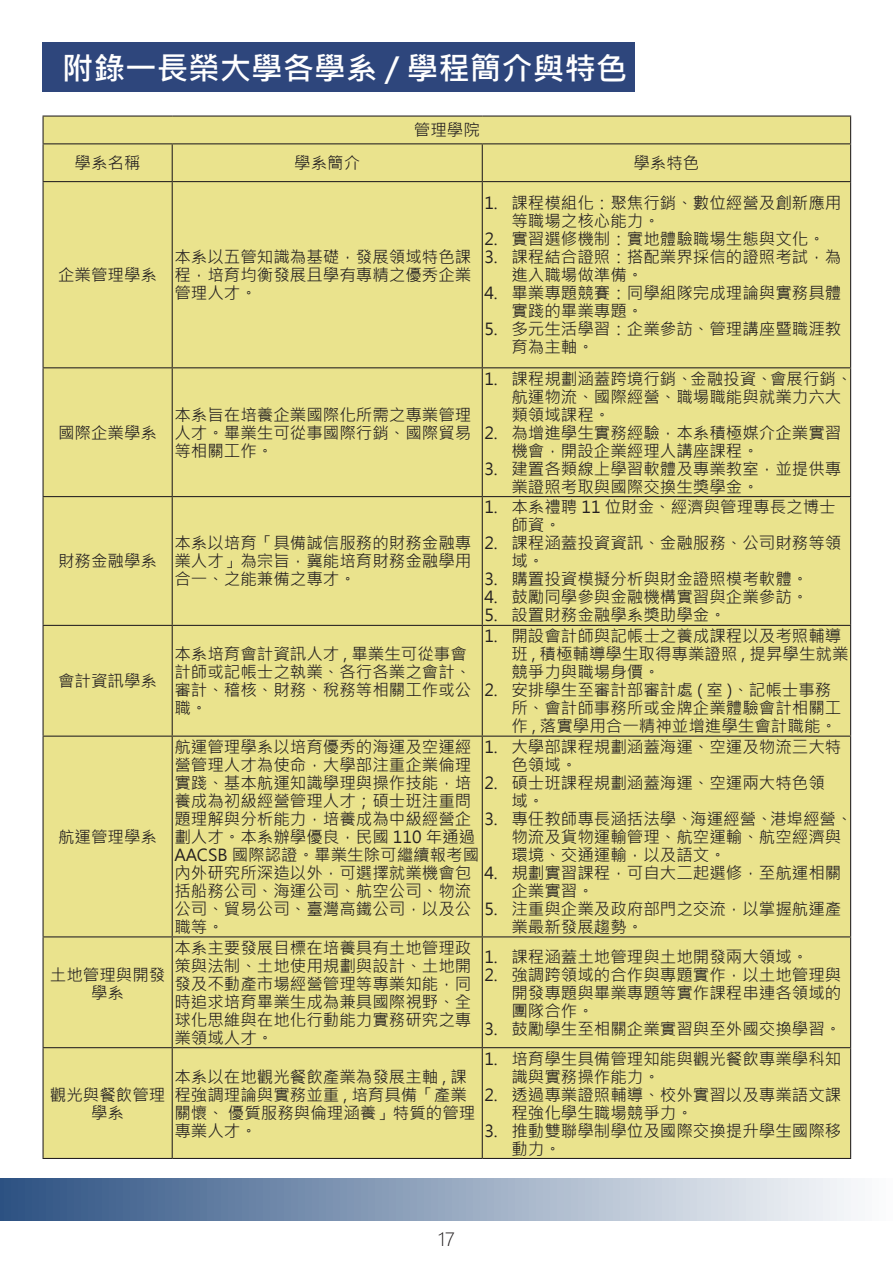
<style>
.page{position:relative;width:893px;height:1263px;background:#fff}
.page>*{position:absolute;margin:0;border:0;box-sizing:border-box;transform-origin:0 0}
.目錄{font:700 31.5px "Microsoft Jheng Hei";color:#fff}
.t1{font:300 18px "Microsoft Jheng Hei";color:#231f20}
.表格{font:16.5px/18px "Microsoft Jheng Hei";color:#231f20}
</style>
<div class="page">
<div style="left:0;top:1178px;width:893px;height:42px;background:linear-gradient(to right,#2d5283,#fefefe)"></div>
<div style="left:43px;top:43px;width:592px;height:49px;background:#2e467c"></div>
<div style="left:44px;top:117px;width:806px;height:819px;background:#eae38d"></div>
<div style="left:44px;top:937px;width:806px;height:221px;background:#eae38d"></div>
<hr style="left:43px;top:116px;width:129px;height:1px;background:#231f20">
<svg style="left:43px;top:117px;width:1px;height:26px"></svg>
<hr style="left:172px;top:116px;width:310px;height:1px;background:#231f20">
<hr style="left:482px;top:116px;width:369px;height:1px;background:#231f20">
<svg style="left:850px;top:117px;width:1px;height:26px"></svg>
<hr style="left:43px;top:143px;width:129px;height:1px;background:#231f20">
<hr style="left:43px;top:144px;width:1px;height:37px;background:#231f20">
<hr style="left:172px;top:143px;width:310px;height:1px;background:#231f20">
<hr style="left:172px;top:144px;width:1px;height:37px;background:#231f20">
<hr style="left:482px;top:143px;width:369px;height:1px;background:#231f20">
<hr style="left:482px;top:144px;width:1px;height:37px;background:#231f20">
<hr style="left:850px;top:144px;width:1px;height:37px;background:#231f20">
<hr style="left:43px;top:181px;width:129px;height:1px;background:#231f20">
<hr style="left:43px;top:182px;width:1px;height:185px;background:#231f20">
<hr style="left:172px;top:181px;width:310px;height:1px;background:#231f20">
<hr style="left:172px;top:182px;width:1px;height:185px;background:#231f20">
<hr style="left:482px;top:181px;width:369px;height:1px;background:#231f20">
<hr style="left:482px;top:182px;width:1px;height:185px;background:#231f20">
<hr style="left:850px;top:182px;width:1px;height:185px;background:#231f20">
<hr style="left:43px;top:367px;width:129px;height:1px;background:#231f20">
<hr style="left:43px;top:368px;width:1px;height:128px;background:#231f20">
<hr style="left:172px;top:367px;width:310px;height:1px;background:#231f20">
<hr style="left:172px;top:368px;width:1px;height:128px;background:#231f20">
<hr style="left:482px;top:367px;width:369px;height:1px;background:#231f20">
<hr style="left:482px;top:368px;width:1px;height:128px;background:#231f20">
<hr style="left:850px;top:368px;width:1px;height:128px;background:#231f20">
<hr style="left:43px;top:496px;width:129px;height:1px;background:#231f20">
<hr style="left:43px;top:497px;width:1px;height:128px;background:#231f20">
<hr style="left:172px;top:496px;width:310px;height:1px;background:#231f20">
<hr style="left:172px;top:497px;width:1px;height:128px;background:#231f20">
<hr style="left:482px;top:496px;width:369px;height:1px;background:#231f20">
<hr style="left:482px;top:497px;width:1px;height:128px;background:#231f20">
<hr style="left:850px;top:497px;width:1px;height:128px;background:#231f20">
<hr style="left:43px;top:625px;width:129px;height:1px;background:#231f20">
<hr style="left:43px;top:626px;width:1px;height:110px;background:#231f20">
<hr style="left:172px;top:625px;width:310px;height:1px;background:#231f20">
<hr style="left:172px;top:626px;width:1px;height:110px;background:#231f20">
<hr style="left:482px;top:625px;width:369px;height:1px;background:#231f20">
<hr style="left:482px;top:626px;width:1px;height:110px;background:#231f20">
<hr style="left:850px;top:626px;width:1px;height:110px;background:#231f20">
<hr style="left:43px;top:736px;width:129px;height:1px;background:#231f20">
<hr style="left:43px;top:737px;width:1px;height:199px;background:#231f20">
<hr style="left:172px;top:736px;width:310px;height:1px;background:#231f20">
<hr style="left:172px;top:737px;width:1px;height:199px;background:#231f20">
<hr style="left:482px;top:736px;width:369px;height:1px;background:#231f20">
<hr style="left:482px;top:737px;width:1px;height:199px;background:#231f20">
<hr style="left:850px;top:737px;width:1px;height:199px;background:#231f20">
<hr style="left:43px;top:936px;width:129px;height:1px;background:#231f20">
<hr style="left:43px;top:937px;width:1px;height:110px;background:#231f20">
<hr style="left:172px;top:936px;width:310px;height:1px;background:#231f20">
<hr style="left:172px;top:937px;width:1px;height:110px;background:#231f20">
<hr style="left:482px;top:936px;width:369px;height:1px;background:#231f20">
<hr style="left:482px;top:937px;width:1px;height:110px;background:#231f20">
<hr style="left:850px;top:937px;width:1px;height:110px;background:#231f20">
<hr style="left:43px;top:1047px;width:129px;height:1px;background:#231f20">
<hr style="left:43px;top:1048px;width:1px;height:110px;background:#231f20">
<hr style="left:172px;top:1047px;width:310px;height:1px;background:#231f20">
<hr style="left:172px;top:1048px;width:1px;height:110px;background:#231f20">
<hr style="left:482px;top:1047px;width:369px;height:1px;background:#231f20">
<hr style="left:482px;top:1048px;width:1px;height:110px;background:#231f20">
<hr style="left:850px;top:1048px;width:1px;height:110px;background:#231f20">
<hr style="left:43px;top:1158px;width:129px;height:1px;background:#231f20">
<hr style="left:172px;top:1158px;width:310px;height:1px;background:#231f20">
<hr style="left:482px;top:1158px;width:369px;height:1px;background:#231f20">
<p class="目錄" style="left:62px;top:48px;width:567px">附錄一長榮大學各學系 / 學程簡介與特色</p>
<p class="表格" style="left:414px;top:121px;width:67px">管理學院</p>
<p class="表格" style="left:75px;top:154px;width:67px">學系名稱</p>
<p class="表格" style="left:294px;top:154px;width:67px">學系簡介</p>
<p class="表格" style="left:633px;top:154px;width:67px">學系特色</p>
<p class="表格" style="left:58px;top:266px;width:100px">企業管理學系</p>
<p class="表格" style="left:58px;top:424px;width:100px">國際企業學系</p>
<p class="表格" style="left:58px;top:552px;width:100px">財務金融學系</p>
<p class="表格" style="left:58px;top:672px;width:100px">會計資訊學系</p>
<p class="表格" style="left:58px;top:828px;width:100px">航運管理學系</p>
<p class="表格" style="left:50px;top:966px;width:117px;text-align:center">土地管理與開發學系</p>
<p class="表格" style="left:50px;top:1085px;width:117px;text-align:center">觀光與餐飲管理學系</p>
<p class="表格" style="left:174px;top:248px;width:298px;text-align:justify">本系以五管知識為基礎，發展領域特色課程，培育均衡發展且學有專精之優秀企業管理人才。</p>
<p class="表格" style="left:174px;top:406px;width:298px;text-align:justify">本系旨在培養企業國際化所需之專業管理人才。畢業生可從事國際行銷、國際貿易等相關工作。</p>
<p class="表格" style="left:174px;top:534px;width:298px;text-align:justify">本系以培育「具備誠信服務的財務金融專業人才」為宗旨，冀能培育財務金融學用合一、之能兼備之專才。</p>
<p class="表格" style="left:174px;top:645px;width:298px">本系培育會計資訊人才 , 畢業生可從事會計師或記帳士之執業、各行各業之會計、審計、稽核、財務、稅務等相關工作或公職。</p>
<p class="表格" style="left:511px;top:194px;width:331px;text-indent:-27px">1. 課程模組化：聚焦行銷、數位經營及創新應用等職場之核心能力。</p>
<p class="表格" style="left:484px;top:230px;width:342px">2. 實習選修機制：實地體驗職場生態與文化。</p>
<p class="表格" style="left:511px;top:248px;width:331px;text-indent:-27px">3. 課程結合證照：搭配業界採信的證照考試，為進入職場做準備。</p>
<p class="表格" style="left:511px;top:284px;width:331px;text-indent:-27px">4. 畢業專題競賽：同學組隊完成理論與實務具體實踐的畢業專題。</p>
<p class="表格" style="left:511px;top:320px;width:331px;text-indent:-27px">5. 多元生活學習：企業參訪、管理講座暨職涯教育為主軸。</p>
<p class="表格" style="left:511px;top:370px;width:343px;text-indent:-27px">1. 課程規劃涵蓋跨境行銷、金融投資、會展行銷、航運物流、國際經營、職場職能與就業力六大類領域課程。</p>
<p class="表格" style="left:511px;top:424px;width:331px;text-indent:-27px">2. 為增進學生實務經驗，本系積極媒介企業實習機會，開設企業經理人講座課程。</p>
<p class="表格" style="left:511px;top:460px;width:331px;text-indent:-27px">3. 建置各類線上學習軟體及專業教室，並提供專業證照考取與國際交換生獎學金。</p>
<p class="表格" style="left:511px;top:498px;width:326px;text-indent:-27px">1. 本系禮聘 11 位財金、經濟與管理專長之博士師資。</p>
<p class="表格" style="left:511px;top:534px;width:331px;text-indent:-27px">2. 課程涵蓋投資資訊、金融服務、公司財務等領域。</p>
<p class="表格" style="left:484px;top:570px;width:325px">3. 購置投資模擬分析與財金證照模考軟體。</p>
<p class="表格" style="left:484px;top:588px;width:325px">4. 鼓勵同學參與金融機構實習與企業參訪。</p>
<p class="表格" style="left:484px;top:606px;width:243px">5. 設置財務金融學系獎助學金。</p>
<p class="表格" style="left:511px;top:627px;width:339px;text-indent:-27px">1. 開設會計師與記帳士之養成課程以及考照輔導班 , 積極輔導學生取得專業證照 , 提昇學生就業競爭力與職場身價。</p>
<p class="表格" style="left:511px;top:681px;width:331px;text-indent:-27px">2. 安排學生至審計部審計處 ( 室 )、記帳士事務所、會計師事務所或金牌企業體驗會計相關工作 , 落實學用合一精神並增進學生會計職能。</p>
<p class="表格" style="left:174px;top:738px;width:306px">航運管理學系以培育優秀的海運及空運經營管理人才為使命，大學部注重企業倫理實踐、基本航運知識學理與操作技能，培養成為初級經營管理人才；碩士班注重問題理解與分析能力，培養成為中級經營企劃人才。本系辦學優良，民國 110 年通過<br>AACSB 國際認證。畢業生除可繼續報考國內外研究所深造以外，可選擇就業機會包括船務公司、海運公司、航空公司、物流公司、貿易公司、臺灣高鐵公司，以及公職等。</p>
<p class="表格" style="left:511px;top:738px;width:331px;text-indent:-27px">1. 大學部課程規劃涵蓋海運、空運及物流三大特色領域。</p>
<p class="表格" style="left:511px;top:774px;width:315px;text-indent:-27px">2. 碩士班課程規劃涵蓋海運、空運兩大特色領域。</p>
<p class="表格" style="left:511px;top:810px;width:343px;text-indent:-27px">3. 專任教師專長涵括法學、海運經營、港埠經營、物流及貨物運輸管理、航空運輸、航空經濟與環境、交通運輸，以及語文。</p>
<p class="表格" style="left:511px;top:864px;width:331px;text-indent:-27px">4. 規劃實習課程，可自大二起選修，至航運相關企業實習。</p>
<p class="表格" style="left:511px;top:900px;width:331px;text-indent:-27px">5. 注重與企業及政府部門之交流，以掌握航運產業最新發展趨勢。</p>
<p class="表格" style="left:174px;top:939px;width:298px;text-align:justify">本系主要發展目標在培養具有土地管理政策與法制、土地使用規劃與設計、土地開發及不動產市場經營管理等專業知能，同時追求培育畢業生成為兼具國際視野、全球化思維與在地化行動能力實務研究之專業領域人才。</p>
<p class="表格" style="left:484px;top:948px;width:325px">1. 課程涵蓋土地管理與土地開發兩大領域。</p>
<p class="表格" style="left:511px;top:966px;width:331px;text-align:justify;text-indent:-27px">2. 強調跨領域的合作與專題實作，以土地管理與開發專題與畢業專題等實作課程串連各領域的團隊合作。</p>
<p class="表格" style="left:484px;top:1020px;width:358px">3. 鼓勵學生至相關企業實習與至外國交換學習。</p>
<p class="表格" style="left:174px;top:1067px;width:303px">本系以在地觀光餐飲產業為發展主軸 , 課程強調理論與實務並重 , 培育具備「產業關懷、 優質服務與倫理涵養」特質的管理專業人才。</p>
<p class="表格" style="left:511px;top:1049px;width:331px;text-indent:-27px">1. 培育學生具備管理知能與觀光餐飲專業學科知識與實務操作能力。</p>
<p class="表格" style="left:511px;top:1085px;width:331px;text-indent:-27px">2. 透過專業證照輔導、校外實習以及專業語文課程強化學生職場競爭力。</p>
<p class="表格" style="left:511px;top:1121px;width:331px;text-indent:-27px">3. 推動雙聯學制學位及國際交換提升學生國際移動力。</p>
<p class="t1" style="left:438px;top:1227px;width:18px">17</p>
</div>
